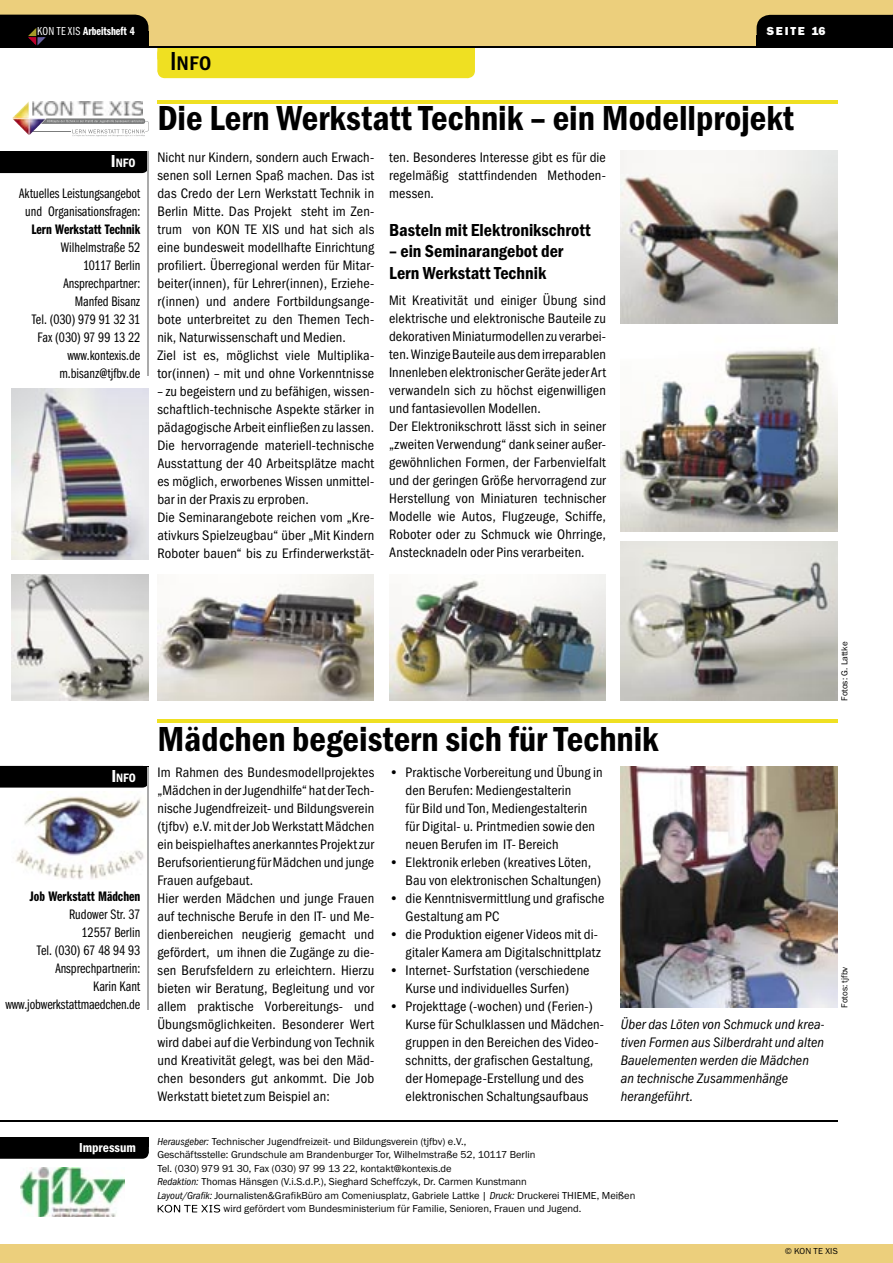
<style>
.page{position:relative;width:893px;height:1263px;background:#fff}
.page>*{position:absolute;margin:0;border:0;box-sizing:border-box;transform-origin:0 0}
.t1{font:600 condensed 36px "Franklin Got Itc TEE";color:#000}
.t2{font:500 condensed 27px "Franklin Got SC Itc TEE";color:#000}
.t3{font:600 condensed 18px/21.6px "Franklin Got Itc TEE";color:#000}
.t4{font:condensed 14.25px/18px "Franklin Got Itc TEE";letter-spacing:.01em;color:#000}
.t5{font:14.25px/18px "Franklin Got Itc TEE Book Comp";color:#000;text-align:right}
.t6{font:italic condensed 14.25px/18px "Franklin Got Itc TEE";letter-spacing:.005em;color:#000}
.t7{font:14.25px "Franklin Got Itc TEE Demi Comp";color:#000}
.t8{font:600 condensed 13.5px "Franklin Got Itc TEE";color:#fff}
.t9{font:600 condensed 12.6px "Franklin Got Itc TEE";letter-spacing:.005em;color:#fff}
.t10{font:12px "Franklin Got Itc TEE Demi Comp";color:#fff}
.t11{font:12px "Franklin Got Itc TEE Heav";letter-spacing:.15em;color:#fff}
.t12{font:10.5px "Franklin Got Itc TEE";color:#000}
.t13{font:9px "Franklin Got Itc TEE";color:#000}
.s1{font-family:"Franklin Got Itc TEE Book Comp"}
.s2{font-size:18px}
.s3{font-style:italic;font-stretch:condensed}
</style>
<div class="page">
<div style="left:0;top:0;width:893px;height:47px;background:#eccf7c"></div>
<div style="left:756px;top:35px;width:137px;height:12px;background:#000"></div>
<div style="left:757px;top:15px;width:136px;height:20px;background:#000"></div>
<div style="left:0;top:15px;width:148px;height:31px;background:#000"></div>
<div style="left:0;top:1244px;width:893px;height:19px;background:#eccf7c"></div>
<div style="left:157px;top:47px;width:318px;height:31px;background:#efe022"></div>
<div style="left:0;top:1137px;width:149px;height:22px;background:#000"></div>
<hr style="left:0;top:1120px;width:838px;height:1px;background:#000">
<svg style="left:158px;top:1205px;width:62px;height:8px"></svg>
<hr style="left:0;top:46px;width:893px;height:1px;background:#000">
<img style="left:21px;top:1168px;width:104px;height:48px">
<div style="left:0;top:151px;width:147px;height:22px;background:#000"></div>
<hr style="left:147px;top:151px;width:2px;height:225px;background:#ababab">
<div style="left:0;top:766px;width:149px;height:21px;background:#000"></div>
<img style="left:157px;top:574px;width:217px;height:127px">
<img style="left:12px;top:389px;width:137px;height:170px">
<img style="left:621px;top:347px;width:216px;height:184px">
<img style="left:621px;top:766px;width:217px;height:242px">
<img style="left:16px;top:796px;width:128px;height:83px">
<hr style="left:147px;top:767px;width:2px;height:242px;background:#ababab">
<img style="left:621px;top:541px;width:216px;height:160px">
<img style="left:389px;top:574px;width:217px;height:127px">
<img style="left:621px;top:151px;width:217px;height:172px">
<img style="left:12px;top:574px;width:137px;height:127px">
<img style="left:46px;top:102px;width:97px;height:14px">
<img style="left:13px;top:101px;width:33px;height:34px">
<svg style="left:41px;top:118px;width:108px;height:18px"></svg>
<hr style="left:157px;top:101px;width:681px;height:3px;background:#efe022">
<hr style="left:157px;top:719px;width:681px;height:3px;background:#efe022">
<p class="t10" style="left:37px;top:25px;width:99px"><span class="s1">KON TE XIS</span> Arbeitsheft 4</p>
<p class="t11" style="left:767px;top:24px;width:60px">SEITE 16</p>
<h2 class="t2" style="left:170px;top:46px;width:43px">Info</h2>
<p class="t9" style="left:111px;top:156px;width:26px"><span class="s2">I</span>NFO</p>
<p class="t5" style="left:19px;top:184px;width:123px;text-align:center">Aktuelles Leistungsangebot und Organisationsfragen:</p>
<p class="t7" style="left:31px;top:221px;width:110px">Lern Werkstatt Technik</p>
<p class="t5" style="left:32px;top:238px;width:110px">Wilhelmstraße 52<br>10117 Berlin<br>Ansprechpartner:<br>Manfed Bisanz<br>Tel. (030) 979 91 32 31<br>Fax (030) 97 99 13 22 www.kontexis.de m.bisanz@tjfbv.de</p>
<h1 class="t1" style="left:157px;top:98px;width:638px">Die Lern Werkstatt Technik – ein Modellprojekt</h1>
<p class="t4" style="left:157px;top:148px;width:218px">Nicht nur Kindern, sondern auch Erwach&shy;senen soll Lernen Spaß machen. Das ist das Credo der Lern Werkstatt Technik in Berlin Mitte. Das Projekt steht im Zen&shy;trum von KON TE XIS und hat sich als eine bundesweit modellhafte Einrichtung profiliert. Überregional werden für Mitar&shy;beiter(innen), für Lehrer(innen), Erziehe&shy;r(innen) und andere Fortbildungsange&shy;bote unterbreitet zu den Themen Tech&shy;nik, Naturwissenschaft und Medien.<br>Ziel ist es, möglichst viele Multiplika&shy;tor(innen) – mit und ohne Vorkenntnisse</p>
<p class="t4" style="left:157px;top:382px;width:218px">– zu begeistern und zu befähigen, wissen&shy;schaftlich-technische Aspekte stärker in pädagogische Arbeit einfließen zu lassen.<br>Die hervorragende materiell-technische Ausstattung der 40 Arbeitsplätze macht es möglich, erworbenes Wissen unmittel&shy;bar in der Praxis zu erproben.<br>Die Seminarangebote reichen vom „Kre&shy;ativkurs Spielzeugbau“ über „Mit Kindern Roboter bauen“ bis zu Erfinderwerkstät-</p>
<p class="t4" style="left:389px;top:148px;width:218px;text-align:justify">ten. Besonderes Interesse gibt es für die regelmäßig stattfindenden Methoden&shy;messen.</p>
<p class="t3" style="left:389px;top:219px;width:203px">Basteln mit Elektronikschrott</p>
<p class="t3" style="left:389px;top:241px;width:176px">– ein Seminarangebot der<br>Lern Werkstatt Technik</p>
<p class="t4" style="left:389px;top:292px;width:218px">Mit Kreativität und einiger Übung sind elektrische und elektronische Bau teile zu dekorativen Miniaturmodellen zu verarbei&shy;ten. Winzige Bauteile aus dem irreparablen Innenleben elektronischer Geräte jeder Art verwandeln sich zu höchst eigenwilligen und fantasievollen Modellen.<br>Der Elek tronikschrott lässt sich in seiner „zweiten Verwendung“ dank seiner außer&shy;gewöhnlichen Formen, der Farbenvielfalt und der geringen Größe hervorragend zur Herstellung von Miniaturen technischer Modelle wie Autos, Flugzeuge, Schiffe, Roboter oder zu Schmuck wie Ohrringe, Anstecknadeln oder Pins verarbeiten.</p>
<p class="t9" style="left:111px;top:770px;width:26px"><span class="s2">I</span>NFO</p>
<p class="t7" style="left:30px;top:888px;width:112px">Job Werkstatt Mädchen</p>
<p class="t5" style="left:5px;top:905px;width:136px">Rudower Str. 37<br>12557 Berlin<br>Tel. (030) 67 48 94 93<br>Ansprechpartnerin:<br>Karin Kant www.jobwerkstattmaedchen.de</p>
<p class="t8" style="left:79px;top:1139px;width:58px">Impressum</p>
<h1 class="t1" style="left:157px;top:718px;width:503px">Mädchen begeistern sich für Technik</h1>
<p class="t4" style="left:157px;top:763px;width:218px">Im Rahmen des Bundesmodellprojektes „Mädchen in der Jugendhilfe“ hat der Tech&shy;nische Jugendfreizeit- und Bildungsverein (tjfbv) e.V. mit der Job Werkstatt Mädchen ein beispielhaftes anerkanntes Projekt zur Berufsorientierung für Mädchen und junge Frauen aufgebaut.<br>Hier werden Mädchen und junge Frauen auf technische Berufe in den IT- und Me&shy;dienbereichen neugierig gemacht und gefördert, um ihnen die Zugänge zu die&shy;sen Berufsfeldern zu erleichtern. Hierzu bieten wir Beratung, Begleitung und vor allem praktische Vorbereitungs- und Übungsmöglichkeiten. Besonderer Wert wird dabei auf die Verbindung von Technik und Kreativität gelegt, was bei den Mäd&shy;chen besonders gut ankommt. Die Job Werkstatt bietet zum Beispiel an:</p>
<p class="t4" style="left:406px;top:763px;width:199px;text-indent:-16px">• Praktische Vorbereitung und Übung in den Berufen: Mediengestalterin<br>für Bild und Ton, Mediengestalterin für Digital- u. Printmedien sowie den neuen Berufen im IT- Bereich</p>
<p class="t4" style="left:406px;top:853px;width:197px;text-indent:-16px">• Elektronik erleben (kreatives Löten,<br>Bau von elektronischen Schaltungen)</p>
<p class="t4" style="left:406px;top:889px;width:200px;text-indent:-16px">• die Kenntnisvermittlung und grafische<br>Gestaltung am PC</p>
<p class="t4" style="left:389px;top:925px;width:213px;text-align:right">• die Produktion eigener Videos mit di&shy;gitaler Kamera am Digitalschnittplatz</p>
<p class="t4" style="left:389px;top:961px;width:202px;text-align:center">• Internet- Surfstation (verschiedene<br>Kurse und individuelles Surfen)</p>
<p class="t4" style="left:406px;top:997px;width:200px;text-indent:-16px">• Projekttage (-wochen) und (Ferien-)<br>Kurse für Schulklassen und Mädchen&shy;gruppen in den Bereichen des Video&shy;schnitts, der grafischen Gestaltung, der Homepage-Erstellung und des elektronischen Schaltungsaufbaus</p>
<p class="t6" style="left:621px;top:1015px;width:205px">Über das Löten von Schmuck und krea&shy;tiven Formen aus Silberdraht und alten<br>Bauelementen werden die Mädchen an technische Zusammenhänge herangeführt.</p>
<p class="t12" style="left:157px;top:1135px;width:310px"><span class="s3">Herausgeber:</span> Technischer Ju gend frei zeit- und Bildungsverein (tjfbv) e.V.,</p>
<p class="t12" style="left:157px;top:1149px;width:380px">Geschäftsstelle: Grundschule am Bran den bur ger Tor, Wilhelmstraße 52, 10117 Berlin</p>
<p class="t12" style="left:157px;top:1162px;width:296px">Tel. (030) 979 91 30, Fax (030) 97 99 13 22, kontakt@kontexis.de</p>
<p class="t12" style="left:157px;top:1176px;width:371px"><span class="s3">Redaktion:</span> Thomas Hänsgen (V.i.S.d.P.), Sieghard Scheffczyk, Dr. Carmen Kunstmann</p>
<p class="t12" style="left:157px;top:1189px;width:480px"><span class="s3">Layout/Grafik:</span> Journalisten&amp;GrafikBüro am Comeniusplatz, Gabriele Lattke | <span class="s3">Druck:</span> Druckerei THIEME, Meißen</p>
<p class="t12" style="left:223px;top:1203px;width:360px">wird gefördert vom Bun des mi nis te ri um für Familie, Senioren, Frauen und Jugend.</p>
<p class="t13" style="left:839px;top:701px;width:61px;rotate:-90deg">Fotos: G. Lattke</p>
<p class="t13" style="left:839px;top:1008px;width:43px;rotate:-90deg">Fotos: tjfbv</p>
<p class="t13" style="left:785px;top:1246px;width:54px">© KON TE XIS</p>
</div>
